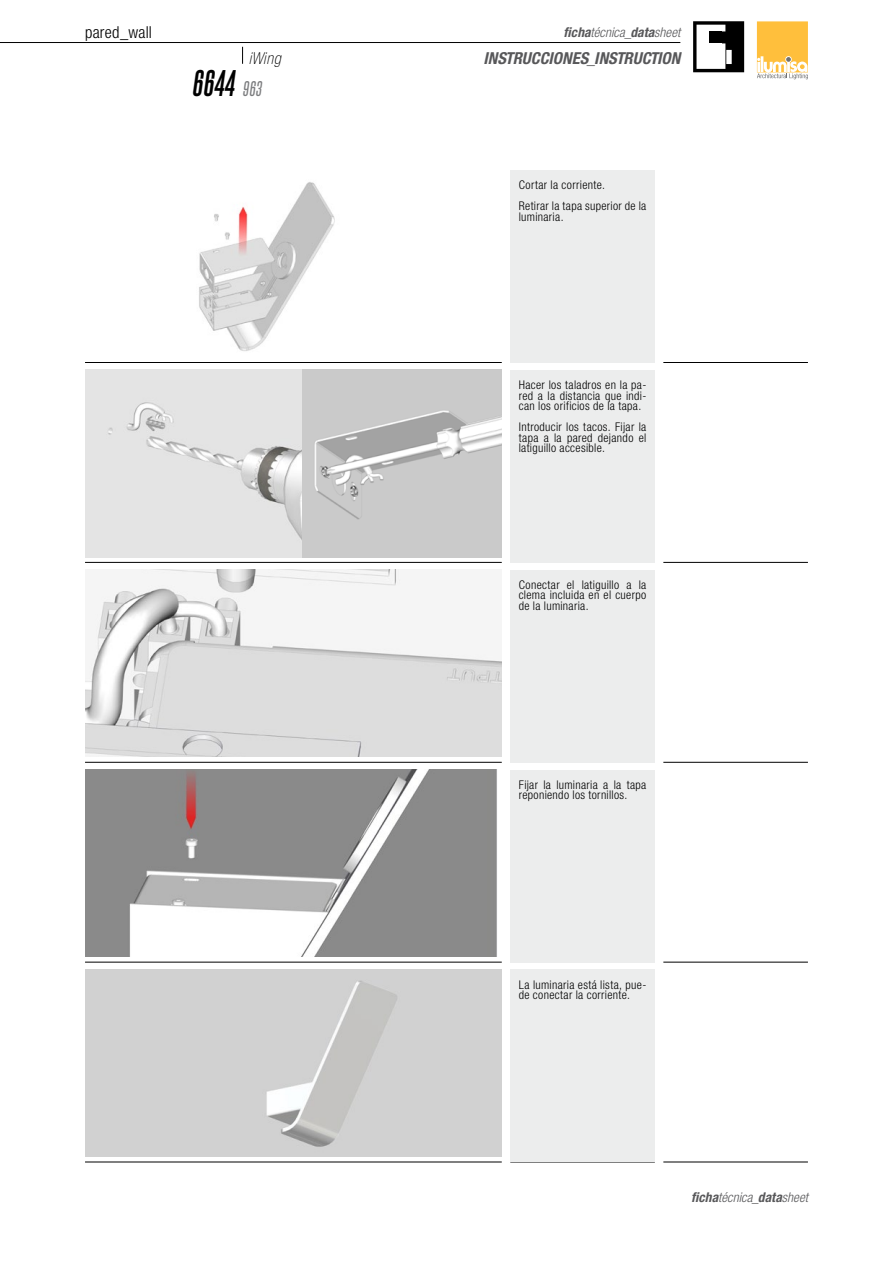
<style>
.page{position:relative;width:893px;height:1263px;background:#fff}
.page>*{position:absolute;margin:0;border:0;box-sizing:border-box;transform-origin:0 0}
.t1{font:italic 700 31.5px "Steelfish Rg";color:#000}
.t2{font:italic 700 condensed 16.5px "Helvetica Neue LT Std";letter-spacing:.005em;color:#58585a}
.t3{font:300 condensed 16.5px "Helvetica Neue LT Std";letter-spacing:.015em;color:#000}
.t4{font:italic 100 condensed 16.5px "Helvetica Neue LT Std";letter-spacing:.025em;color:#000}
.t5{font:italic 300 condensed 13.5px "Helvetica Neue LT Std";color:#58585a}
.t6{font:300 condensed 12px/10.5px "Helvetica Neue LT Std";letter-spacing:.03em;color:#000}
.s1{font-weight:700}
.s2{font-weight:500}
.s3{font-weight:400;font-size:18px;color:#7b7c7e}
</style>
<div class="page">
<svg style="left:757px;top:21px;width:51px;height:58px"></svg>
<hr style="left:85px;top:362px;width:417px;height:1px;background:#000">
<hr style="left:663px;top:362px;width:145px;height:1px;background:#000">
<hr style="left:85px;top:562px;width:417px;height:1px;background:#000">
<hr style="left:663px;top:562px;width:145px;height:1px;background:#000">
<hr style="left:85px;top:762px;width:417px;height:1px;background:#000">
<hr style="left:510px;top:762px;width:145px;height:1px;background:#000">
<hr style="left:663px;top:762px;width:145px;height:1px;background:#000">
<hr style="left:85px;top:962px;width:417px;height:1px;background:#000">
<hr style="left:510px;top:962px;width:145px;height:1px;background:#000">
<hr style="left:663px;top:962px;width:145px;height:1px;background:#000">
<hr style="left:85px;top:1162px;width:417px;height:1px;background:#000">
<hr style="left:510px;top:1162px;width:145px;height:1px;background:#000">
<hr style="left:663px;top:1162px;width:145px;height:1px;background:#000">
<svg style="left:693px;top:21px;width:51px;height:51px"></svg>
<hr style="left:0;top:42px;width:680px;height:1px;background:#000">
<div style="left:510px;top:170px;width:145px;height:193px;background:#eceded"></div>
<img style="left:199px;top:182px;width:136px;height:169px">
<div style="left:510px;top:370px;width:145px;height:193px;background:#eceded"></div>
<div style="left:510px;top:570px;width:145px;height:192px;background:#eceded"></div>
<img style="left:85px;top:570px;width:417px;height:187px">
<div style="left:510px;top:770px;width:145px;height:192px;background:#eceded"></div>
<img style="left:85px;top:770px;width:412px;height:187px">
<div style="left:510px;top:969px;width:145px;height:193px;background:#eceded"></div>
<img style="left:85px;top:969px;width:417px;height:188px">
<img style="left:302px;top:370px;width:200px;height:187px">
<img style="left:85px;top:370px;width:217px;height:187px">
<svg style="left:242px;top:47px;width:1px;height:17px"></svg>
<h2 class="t3" style="left:85px;top:22px;width:68px">pared_wall</h2>
<p class="t5" style="left:564px;top:24px;width:118px"><span class="s1">ficha</span>técnica<span class="s2">_</span><span class="s1">data</span>sheet</p>
<h2 class="t2" style="left:483px;top:48px;width:198px">INSTRUCCIONES<span class="s2">_</span>INSTRUCTION</h2>
<h1 class="t1" style="left:192px;top:64px;width:71px">6644 <span class="s3">963</span></h1>
<h2 class="t4" style="left:249px;top:49px;width:33px">iWing</h2>
<p class="t6" style="left:519px;top:174px;width:129px;line-height:21px">Cortar la corriente.<br>Retirar la tapa superior de la</p>
<p class="t6" style="left:519px;top:211px;width:46px">luminaria.</p>
<p class="t6" style="left:519px;top:379px;width:129px;text-align:justify">Hacer los taladros en la pa&shy;red a la distancia que indi&shy;can los orificios de la tapa.</p>
<p class="t6" style="left:519px;top:421px;width:129px;text-align:justify">Introducir los tacos. Fijar la tapa a la pared dejando el latiguillo accesible.</p>
<p class="t6" style="left:519px;top:579px;width:129px;text-align:justify">Conectar el latiguillo a la clema incluida en el cuerpo de la luminaria.</p>
<p class="t6" style="left:519px;top:779px;width:129px">Fijar la luminaria a la tapa reponiendo los tornillos.</p>
<p class="t6" style="left:519px;top:979px;width:129px">La luminaria está lista, pue&shy;de conectar la corriente.</p>
<p class="t5" style="left:691px;top:1189px;width:118px"><span class="s1">ficha</span>técnica<span class="s2">_</span><span class="s1">data</span>sheet</p>
</div>
